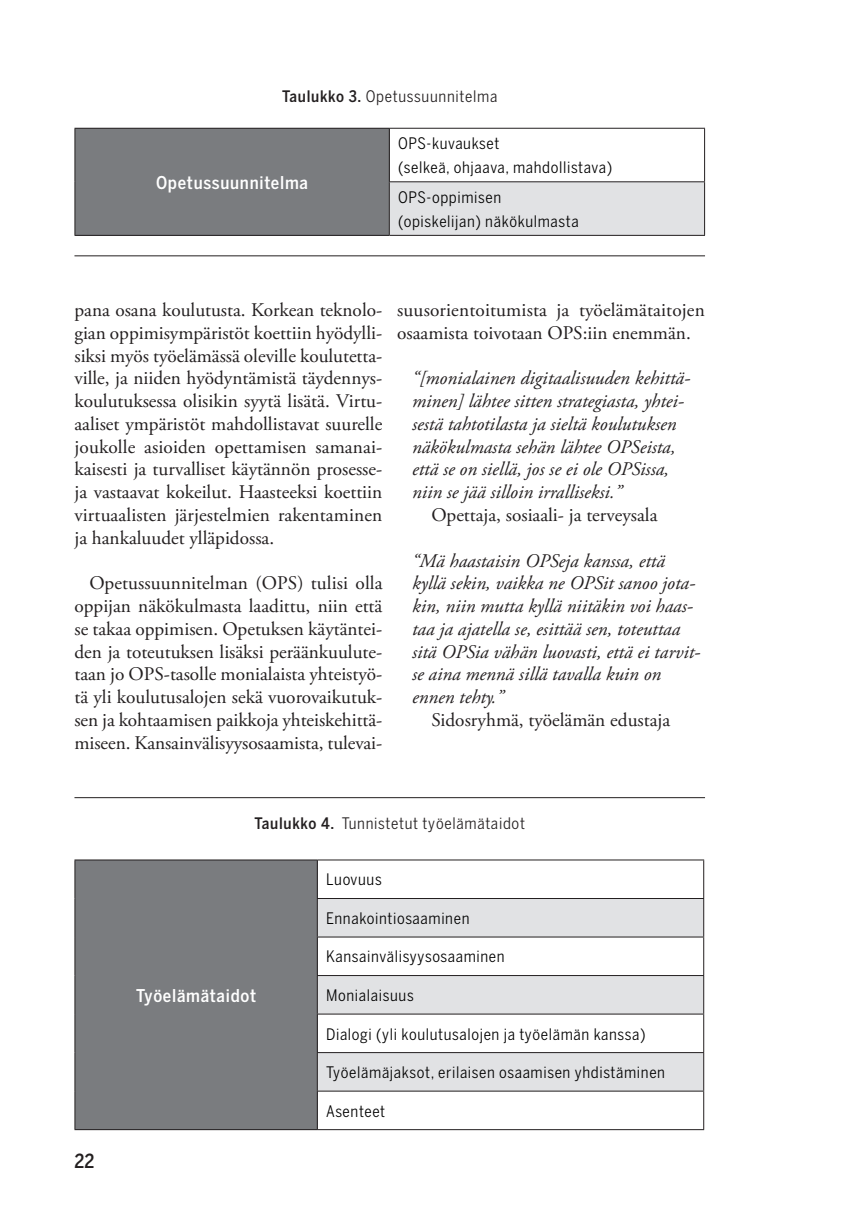
<style>
.page{position:relative;width:854px;height:1231px;background:#fff}
.page>*{position:absolute;margin:0;border:0;box-sizing:border-box;transform-origin:0 0}
.okka{font:19.25px/22.8px "Adobe Garamond Pro";color:#231f20;text-align:justify}
.okka-2{font:italic 19.25px/22.8px "Adobe Garamond Pro";color:#231f20}
.t1{font:500 19.25px "Benton Sans Cond";color:#231f20}
.t2{font:500 17.5px "Benton Sans Cond";letter-spacing:.04em;color:#fff}
.t3{font:15.75px "Benton Sans Cond";letter-spacing:.04em;color:#000}
.okka-3{font:15.75px "Benton Sans Cond";letter-spacing:.045em;color:#231f20}
.s1{font-weight:500}
</style>
<div class="page">
<div style="left:75px;top:128px;width:314px;height:107px;background:#7a7c7f"></div>
<div style="left:389px;top:182px;width:315px;height:53px;background:#e1e2e4"></div>
<hr style="left:74px;top:128px;width:315px;height:1px;background:#231f20">
<hr style="left:74px;top:129px;width:1px;height:53px;background:#231f20">
<hr style="left:389px;top:128px;width:315px;height:1px;background:#231f20">
<hr style="left:389px;top:129px;width:1px;height:52px;background:#231f20">
<hr style="left:704px;top:129px;width:1px;height:52px;background:#231f20">
<hr style="left:74px;top:182px;width:1px;height:53px;background:#231f20">
<hr style="left:389px;top:181px;width:315px;height:1px;background:#231f20">
<hr style="left:389px;top:182px;width:1px;height:53px;background:#231f20">
<hr style="left:704px;top:182px;width:1px;height:53px;background:#231f20">
<hr style="left:74px;top:235px;width:315px;height:1px;background:#231f20">
<hr style="left:389px;top:235px;width:315px;height:1px;background:#231f20">
<hr style="left:74px;top:255px;width:630px;height:1px;background:#231f20">
<div style="left:75px;top:859px;width:242px;height:270px;background:#7a7c7f"></div>
<svg style="left:318px;top:899px;width:385px;height:191px;fill:#e1e2e4"></svg>
<hr style="left:74px;top:859px;width:243px;height:1px;background:#231f20">
<hr style="left:74px;top:860px;width:1px;height:38px;background:#231f20">
<hr style="left:317px;top:859px;width:387px;height:1px;background:#231f20">
<hr style="left:317px;top:860px;width:1px;height:38px;background:#231f20">
<hr style="left:703px;top:860px;width:1px;height:38px;background:#231f20">
<hr style="left:74px;top:898px;width:1px;height:38px;background:#231f20">
<hr style="left:317px;top:898px;width:387px;height:1px;background:#231f20">
<hr style="left:317px;top:898px;width:1px;height:38px;background:#231f20">
<hr style="left:703px;top:898px;width:1px;height:38px;background:#231f20">
<hr style="left:74px;top:936px;width:1px;height:39px;background:#231f20">
<hr style="left:317px;top:936px;width:387px;height:1px;background:#231f20">
<hr style="left:317px;top:937px;width:1px;height:38px;background:#231f20">
<hr style="left:703px;top:937px;width:1px;height:38px;background:#231f20">
<hr style="left:74px;top:975px;width:1px;height:38px;background:#231f20">
<hr style="left:317px;top:975px;width:387px;height:1px;background:#231f20">
<hr style="left:317px;top:975px;width:1px;height:38px;background:#231f20">
<hr style="left:703px;top:975px;width:1px;height:38px;background:#231f20">
<hr style="left:74px;top:1013px;width:1px;height:39px;background:#231f20">
<hr style="left:317px;top:1013px;width:387px;height:1px;background:#231f20">
<hr style="left:317px;top:1014px;width:1px;height:38px;background:#231f20">
<hr style="left:703px;top:1014px;width:1px;height:38px;background:#231f20">
<hr style="left:74px;top:1052px;width:1px;height:38px;background:#231f20">
<hr style="left:317px;top:1052px;width:387px;height:1px;background:#231f20">
<hr style="left:317px;top:1052px;width:1px;height:38px;background:#231f20">
<hr style="left:703px;top:1052px;width:1px;height:38px;background:#231f20">
<hr style="left:74px;top:1090px;width:1px;height:39px;background:#231f20">
<hr style="left:317px;top:1090px;width:387px;height:1px;background:#231f20">
<hr style="left:317px;top:1091px;width:1px;height:38px;background:#231f20">
<hr style="left:703px;top:1091px;width:1px;height:38px;background:#231f20">
<hr style="left:74px;top:1129px;width:243px;height:1px;background:#231f20">
<hr style="left:317px;top:1129px;width:387px;height:1px;background:#231f20">
<hr style="left:74px;top:797px;width:630px;height:1px;background:#231f20">
<p class="okka-3" style="left:282px;top:87px;width:216px"><span class="s1">Taulukko 3.</span> Opetussuunnitelma</p>
<p class="t2" style="left:156px;top:172px;width:153px">Opetussuunnitelma</p>
<p class="t3" style="left:398px;top:134px;width:103px">OPS-kuvaukset</p>
<p class="t3" style="left:398px;top:158px;width:215px">(selkeä, ohjaava, mahdollistava)</p>
<p class="t3" style="left:398px;top:188px;width:105px">OPS-oppimisen</p>
<p class="t3" style="left:398px;top:212px;width:182px">(opiskelijan) näkökulmasta</p>
<p class="okka" style="left:74px;top:299px;width:309px">pana osana koulutusta. Korkean teknolo&shy;gian oppimisympäristöt koettiin hyödylli&shy;siksi myös työelämässä oleville koulutetta&shy;ville, ja niiden hyödyntämistä täydennys&shy;koulutuksessa olisikin syytä lisätä. Virtu&shy;aaliset ympäristöt mahdollistavat suurelle joukolle asioiden opettamisen samanai&shy;kaisesti ja turvalliset käytännön prosesse&shy;ja vastaavat kokeilut. Haasteeksi koettiin virtuaalisten järjestelmien rakentaminen ja hankaluudet ylläpidossa.</p>
<p class="okka" style="left:74px;top:572px;width:309px;text-indent:15px">Opetussuunnitelman (OPS) tulisi olla oppijan näkökulmasta laadittu, niin että se takaa oppimisen. Opetuksen käytäntei&shy;den ja toteutuksen lisäksi peräänkuulute&shy;taan jo OPS-tasolle monialaista yhteistyö&shy;tä yli koulutusalojen sekä vuorovaikutuk&shy;sen ja kohtaamisen paikkoja yhteiskehittä&shy;miseen. Kansainvälisyysosaamista, tulevai-</p>
<p class="okka" style="left:397px;top:299px;width:309px">suusorientoitumista ja työelämätaitojen osaamista toivotaan OPS:iin enemmän.</p>
<p class="okka-2" style="left:412px;top:367px;width:279px">“[monialainen digitaalisuuden kehittä&shy;minen] lähtee sitten strategiasta, yhtei-</p>
<p class="okka-2" style="left:412px;top:413px;width:266px">sestä tahtotilasta ja sieltä koulutuksen näkökulmasta sehän lähtee OPSeista,</p>
<p class="okka-2" style="left:412px;top:458px;width:258px">että se on siellä, jos se ei ole OPSissa,</p>
<p class="okka-2" style="left:412px;top:481px;width:211px">niin se jää silloin irralliseksi.”</p>
<p class="okka" style="left:431px;top:504px;width:227px">Opettaja, sosiaali- ja terveysala</p>
<p class="okka-2" style="left:412px;top:549px;width:254px">“Mä haastaisin OPSeja kanssa, että</p>
<p class="okka-2" style="left:412px;top:572px;width:284px;text-align:justify">kyllä sekin, vaikka ne OPSit sanoo jota&shy;kin, niin mutta kyllä niitäkin voi haas&shy;taa ja ajatella se, esittää sen, toteuttaa</p>
<p class="okka-2" style="left:412px;top:640px;width:290px">sitä OPSia vähän luovasti, että ei tarvit&shy;se aina mennä sillä tavalla kuin on</p>
<p class="okka-2" style="left:412px;top:686px;width:93px">ennen tehty.”</p>
<p class="okka" style="left:431px;top:709px;width:240px">Sidosryhmä, työelämän edustaja</p>
<p class="okka-3" style="left:254px;top:813px;width:272px"><span class="s1">Taulukko 4.</span> Tunnistetut työelämätaidot</p>
<p class="t2" style="left:136px;top:984px;width:121px">Työelämätaidot</p>
<p class="t1" style="left:74px;top:1149px;width:21px">22</p>
<p class="t3" style="left:326px;top:870px;width:57px">Luovuus</p>
<p class="t3" style="left:326px;top:909px;width:145px">Ennakointiosaaminen</p>
<p class="t3" style="left:326px;top:947px;width:180px">Kansainvälisyysosaaminen</p>
<p class="t3" style="left:326px;top:986px;width:89px">Monialaisuus</p>
<p class="t3" style="left:326px;top:1024px;width:321px">Dialogi (yli koulutusalojen ja työelämän kanssa)</p>
<p class="t3" style="left:326px;top:1063px;width:340px">Työelämäjaksot, erilaisen osaamisen yhdistäminen</p>
<p class="t3" style="left:326px;top:1101px;width:61px">Asenteet</p>
</div>
